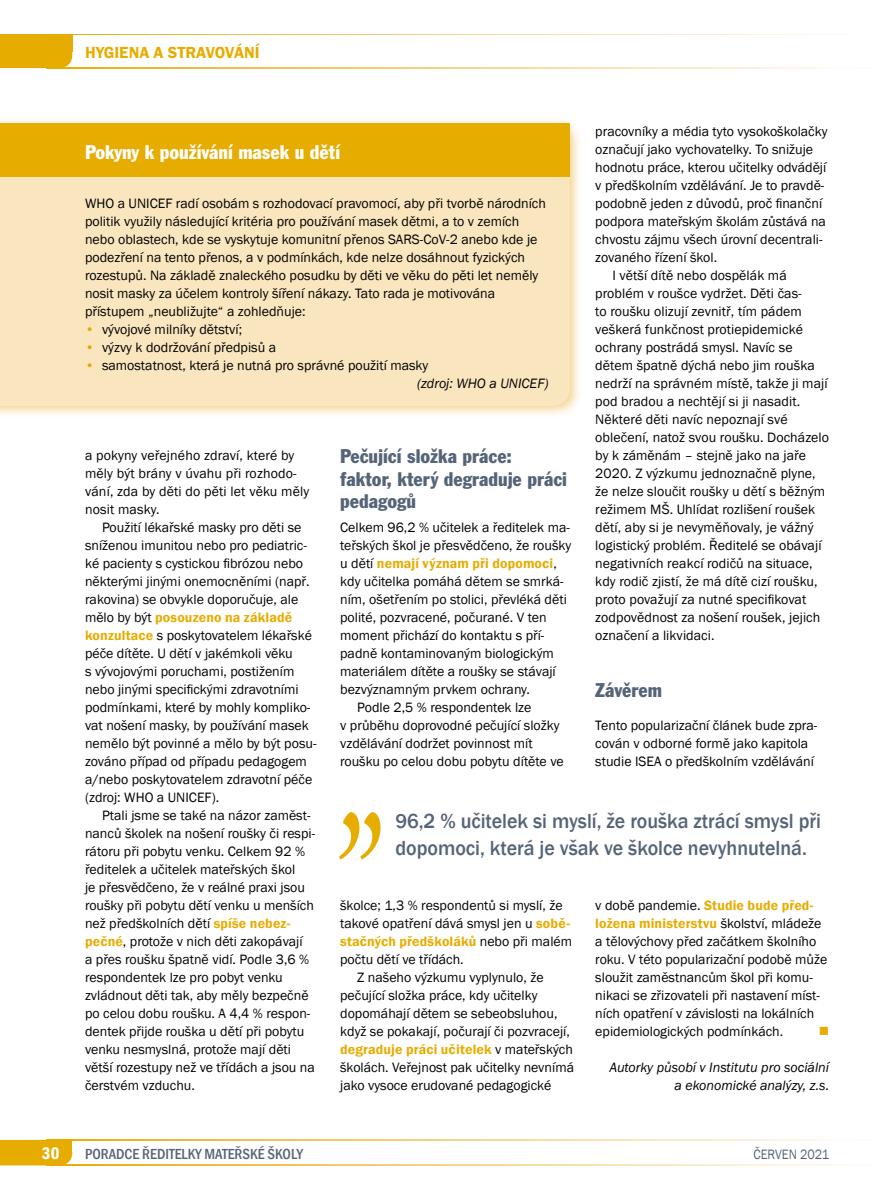
<style>
.page{position:relative;width:893px;height:1191px;background:#fff}
.page>*{position:absolute;margin:0;border:0;box-sizing:border-box;transform-origin:0 0}
.t1{font:249px "Arno Pro Display";color:#e7ac00;scale:.7 1}
.t2{font:500 21px/27px "Franklin Gothic";color:#566478;scale:.95 1}
.t3{font:condensed 19.5px/22.5px "Franklin Gothic AT";color:#566478}
.t4{font:condensed 19.5px "Franklin Gothic AT";color:#fff}
.t5{font:600 condensed 17.25px "Franklin Gothic";color:#fff}
.t6{font:600 16.5px "Franklin Gothic";color:#e7ac00}
.t7{font:500 condensed 15px "Franklin Gothic";color:#566478}
.t8{font:13.95px/18px "Franklin Gothic";color:#000}
.t9{font:600 13.95px "Franklin Gothic";letter-spacing:.01em;color:#e7ac00}
.t10{font:italic 13.95px/18px "Franklin Gothic";color:#000;text-align:right}
.t11{font:13.95px "Franklin Gothic";color:#566478;scale:.9 1}
.t12{font:13.95px "Wingdings";color:#e7ac00}
.s1{font-weight:600;color:#e7ac00}
.s2{font-style:italic}
.s3{font-weight:400;color:#000}
</style>
<div class="page">
<svg style="left:72px;top:1140px;width:778px;height:1px"></svg>
<svg style="left:72px;top:1164px;width:778px;height:1px"></svg>
<svg style="left:72px;top:67px;width:778px;height:1px"></svg>
<svg style="left:72px;top:34px;width:778px;height:1px"></svg>
<div style="left:0;top:34px;width:72px;height:34px;background:#e7ac00"></div>
<div style="left:55px;top:34px;width:17px;height:17px;background:#e7ac00"></div>
<div style="left:0;top:1140px;width:72px;height:25px;background:#e7ac00"></div>
<div style="left:60px;top:1140px;width:12px;height:12px;background:#e7ac00"></div>
<img style="left:0;top:120px;width:579px;height:295px">
<div style="left:0;top:176px;width:570px;height:230px;background:#f9e5be"></div>
<div style="left:0;top:123px;width:570px;height:53px;background:#e7ac00"></div>
<p class="t6" style="left:85px;top:42px;width:176px">hygiena a stravování</p>
<p class="t8" style="left:595px;top:122px;width:234px">pracovníky a média tyto vysokoškolačky</p>
<p class="t8" style="left:595px;top:140px;width:219px">označují jako vychovatelky. To snižuje</p>
<p class="t8" style="left:595px;top:158px;width:232px">hodnotu práce, kterou učitelky odvádějí</p>
<p class="t8" style="left:595px;top:176px;width:231px">v předškolním vzdělávání. Je to pravdě-</p>
<p class="t8" style="left:595px;top:194px;width:228px">podobně jeden z důvodů, proč finanční</p>
<p class="t8" style="left:595px;top:212px;width:232px">podpora mateřským školám zůstává na</p>
<p class="t8" style="left:595px;top:230px;width:229px">chvostu zájmu všech úrovní decentrali-</p>
<p class="t8" style="left:595px;top:248px;width:123px">zovaného řízení škol.</p>
<p class="t8" style="left:612px;top:266px;width:176px">I větší dítě nebo dospělák má</p>
<p class="t8" style="left:595px;top:284px;width:208px">problém v roušce vydržet. Děti čas-</p>
<p class="t8" style="left:595px;top:302px;width:208px">to roušku olizují zevnitř, tím pádem</p>
<p class="t8" style="left:595px;top:320px;width:209px">veškerá funkčnost protiepidemické</p>
<p class="t8" style="left:595px;top:338px;width:199px">ochrany postrádá smysl. navíc se</p>
<p class="t8" style="left:595px;top:356px;width:221px">dětem špatně dýchá nebo jim rouška</p>
<p class="t8" style="left:595px;top:374px;width:234px">nedrží na správném místě, takže ji mají</p>
<p class="t8" style="left:595px;top:392px;width:206px">pod bradou a nechtějí si ji nasadit.</p>
<p class="t8" style="left:595px;top:410px;width:194px">některé děti navíc nepoznají své</p>
<p class="t8" style="left:595px;top:428px;width:235px">oblečení, natož svou roušku. Docházelo</p>
<p class="t8" style="left:595px;top:446px;width:212px">by k záměnám – stejně jako na jaře</p>
<p class="t8" style="left:595px;top:464px;width:222px">2020. Z výzkumu jednoznačně plyne,</p>
<p class="t8" style="left:595px;top:482px;width:231px">že nelze sloučit roušky u dětí s běžným</p>
<p class="t8" style="left:595px;top:500px;width:221px">režimem MŠ. Uhlídat rozlišení roušek</p>
<p class="t8" style="left:595px;top:518px;width:220px">dětí, aby si je nevyměňovaly, je vážný</p>
<p class="t8" style="left:595px;top:536px;width:228px">logistický problém. Ředitelé se obávají</p>
<p class="t8" style="left:595px;top:554px;width:219px">negativních reakcí rodičů na situace,</p>
<p class="t8" style="left:595px;top:572px;width:224px">kdy rodič zjistí, že má dítě cizí roušku,</p>
<p class="t8" style="left:595px;top:590px;width:212px">proto považují za nutné specifikovat</p>
<p class="t8" style="left:595px;top:608px;width:227px">zodpovědnost za nošení roušek, jejich</p>
<p class="t8" style="left:595px;top:626px;width:121px">označení a likvidaci.</p>
<h3 class="t4" style="left:85px;top:139px;width:257px">Pokyny k používání masek u dětí</h3>
<p class="t8" style="left:85px;top:195px;width:462px">WHO a UnICeF radí osobám s rozhodovací pravomocí, aby při tvorbě národních politik využily následující kritéria pro používání masek dětmi, a to v zemích nebo oblastech, kde se vyskytuje komunitní přenos SArS-Cov-2 anebo kde je podezření na tento přenos, a v podmínkách, kde nelze dosáhnout fyzických rozestupů. na základě znaleckého posudku by děti ve věku do pěti let neměly nosit masky za účelem kontroly šíření nákazy. Tato rada je motivována přístupem „neubližujte“ a zohledňuje:</p>
<p class="t8" style="left:85px;top:321px;width:159px"><span class="s1">•</span> vývojové milníky dětství;</p>
<p class="t8" style="left:85px;top:339px;width:193px"><span class="s1">•</span> výzvy k dodržování předpisů a</p>
<p class="t8" style="left:417px;top:357px;width:133px;text-indent:-332px"><span class="s1">•</span> samostatnost, která je nutná pro správné použití masky<br><span class="s2">(zdroj: WHO a UNICEF)</span></p>
<h3 class="t3" style="left:340px;top:444px;width:228px">Pečující složka práce: faktor, který degraduje práci pedagogů</h3>
<p class="t8" style="left:340px;top:519px;width:231px">Celkem 96,2 % učitelek a ředitelek ma-</p>
<p class="t8" style="left:340px;top:537px;width:233px">teřských škol je přesvědčeno, že roušky</p>
<p class="t9" style="left:340px;top:555px;width:218px"><span class="s3">u dětí</span> nemají význam při dopomoci<span class="s3">,</span></p>
<p class="t8" style="left:340px;top:573px;width:225px">kdy učitelka pomáhá dětem se smrká-</p>
<p class="t8" style="left:340px;top:591px;width:228px">ním, ošetřením po stolici, převléká děti</p>
<p class="t8" style="left:340px;top:609px;width:208px">polité, pozvracené, počurané. v ten</p>
<p class="t8" style="left:340px;top:627px;width:206px">moment přichází do kontaktu s pří-</p>
<p class="t8" style="left:340px;top:645px;width:215px">padně kontaminovaným biologickým</p>
<p class="t8" style="left:340px;top:663px;width:217px">materiálem dítěte a roušky se stávají</p>
<p class="t8" style="left:340px;top:681px;width:191px">bezvýznamným prvkem ochrany.</p>
<p class="t8" style="left:357px;top:699px;width:176px">Podle 2,5 % respondentek lze</p>
<p class="t8" style="left:340px;top:717px;width:221px">v průběhu doprovodné pečující složky</p>
<p class="t8" style="left:340px;top:735px;width:194px">vzdělávání dodržet povinnost mít</p>
<p class="t8" style="left:340px;top:753px;width:225px">roušku po celou dobu pobytu dítěte ve</p>
<p class="t8" style="left:85px;top:447px;width:226px">a pokyny veřejného zdraví, které by měly být brány v úvahu při rozhodo&shy;vání, zda by děti do pěti let věku měly nosit masky.</p>
<p class="t8" style="left:85px;top:519px;width:233px;text-indent:17px">Použití lékařské masky pro děti se sníženou imunitou nebo pro pediatric&shy;ké pacienty s cystickou fibrózou nebo některými jinými onemocněními (např. rakovina) se obvykle doporučuje, ale mělo by být <span class="s1">posouzeno na základě konzultace</span> s poskytovatelem lékařské péče dítěte. U dětí v jakémkoli věku<br>s vývojovými poruchami, postižením nebo jinými specifickými zdravotními podmínkami, které by mohly kompliko&shy;vat nošení masky, by používání masek nemělo být povinné a mělo by být posu&shy;zováno případ od případu pedagogem a/nebo poskytovatelem zdravotní péče (zdroj: WHO a UnICeF).</p>
<p class="t8" style="left:85px;top:806px;width:232px;text-indent:17px">Ptali jsme se také na názor zaměst&shy;nanců školek na nošení roušky či respi&shy;rátoru při pobytu venku. Celkem 92 % ředitelek a učitelek mateřských škol<br>je přesvědčeno, že v reálné praxi jsou roušky při pobytu dětí venku u menších než předškolních dětí <span class="s1">spíše nebez&shy;pečné</span>, protože v nich děti zakopávají<br>a přes roušku špatně vidí. Podle 3,6 % respondentek lze pro pobyt venku zvládnout děti tak, aby měly bezpečně po celou dobu roušku. A 4,4 % respon&shy;dentek přijde rouška u dětí při pobytu venku nesmyslná, protože mají děti větší rozestupy než ve třídách a jsou na čerstvém vzduchu.</p>
<h3 class="t3" style="left:595px;top:678px;width:68px">Závěrem</h3>
<p class="t8" style="left:595px;top:717px;width:224px">Tento popularizační článek bude zpra&shy;cován v odborné formě jako kapitola studie ISeA o předškolním vzdělávání</p>
<h1 class="t1" style="left:334px;top:766px;width:76px">”</h1>
<h2 class="t2" style="left:395px;top:807px;width:449px">96,2 % učitelek si myslí, že rouška ztrácí smysl při dopomoci, která je však ve školce nevyhnutelná.</h2>
<p class="t8" style="left:340px;top:897px;width:224px">školce; 1,3 % respondentů si myslí, že</p>
<p class="t8" style="left:340px;top:915px;width:231px">takové opatření dává smysl jen u <span class="s1">sobě-</span></p>
<p class="t9" style="left:340px;top:933px;width:233px">stačných předškoláků <span class="s3">nebo při malém</span></p>
<p class="t8" style="left:340px;top:951px;width:125px">počtu dětí ve třídách.</p>
<p class="t8" style="left:357px;top:969px;width:188px">Z našeho výzkumu vyplynulo, že</p>
<p class="t8" style="left:340px;top:987px;width:199px">pečující složka práce, kdy učitelky</p>
<p class="t8" style="left:340px;top:1004px;width:219px">dopomáhají dětem se sebeobsluhou,</p>
<p class="t8" style="left:340px;top:1022px;width:231px">když se pokakají, počurají či pozvracejí,</p>
<p class="t9" style="left:340px;top:1041px;width:234px">degraduje práci učitelek <span class="s3">v mateřských</span></p>
<p class="t8" style="left:340px;top:1058px;width:235px">školách. veřejnost pak učitelky nevnímá</p>
<p class="t8" style="left:340px;top:1076px;width:213px">jako vysoce erudované pedagogické</p>
<p class="t8" style="left:595px;top:897px;width:233px">v době pandemie. <span class="s1">Studie bude před&shy;ložena ministerstvu</span> školství, mládeže a tělovýchovy před začátkem školního roku. v této popularizační podobě může sloužit zaměstnancům škol při komu&shy;nikaci se zřizovateli při nastavení míst&shy;ních opatření v závislosti na lokálních epidemiologických podmínkách.</p>
<p class="t12" style="left:819px;top:1023px;width:12px">■</p>
<p class="t10" style="left:609px;top:1059px;width:221px">Autorky působí v Institutu pro sociální a ekonomické analýzy, z.s.</p>
<p class="t5" style="left:42px;top:1141px;width:19px">30</p>
<p class="t7" style="left:85px;top:1144px;width:219px">PORADCE ŘEDITELKY MATEŘSKÉ ŠKOLY</p>
<p class="t11" style="left:753px;top:1145px;width:86px">červen 2021</p>
</div>
